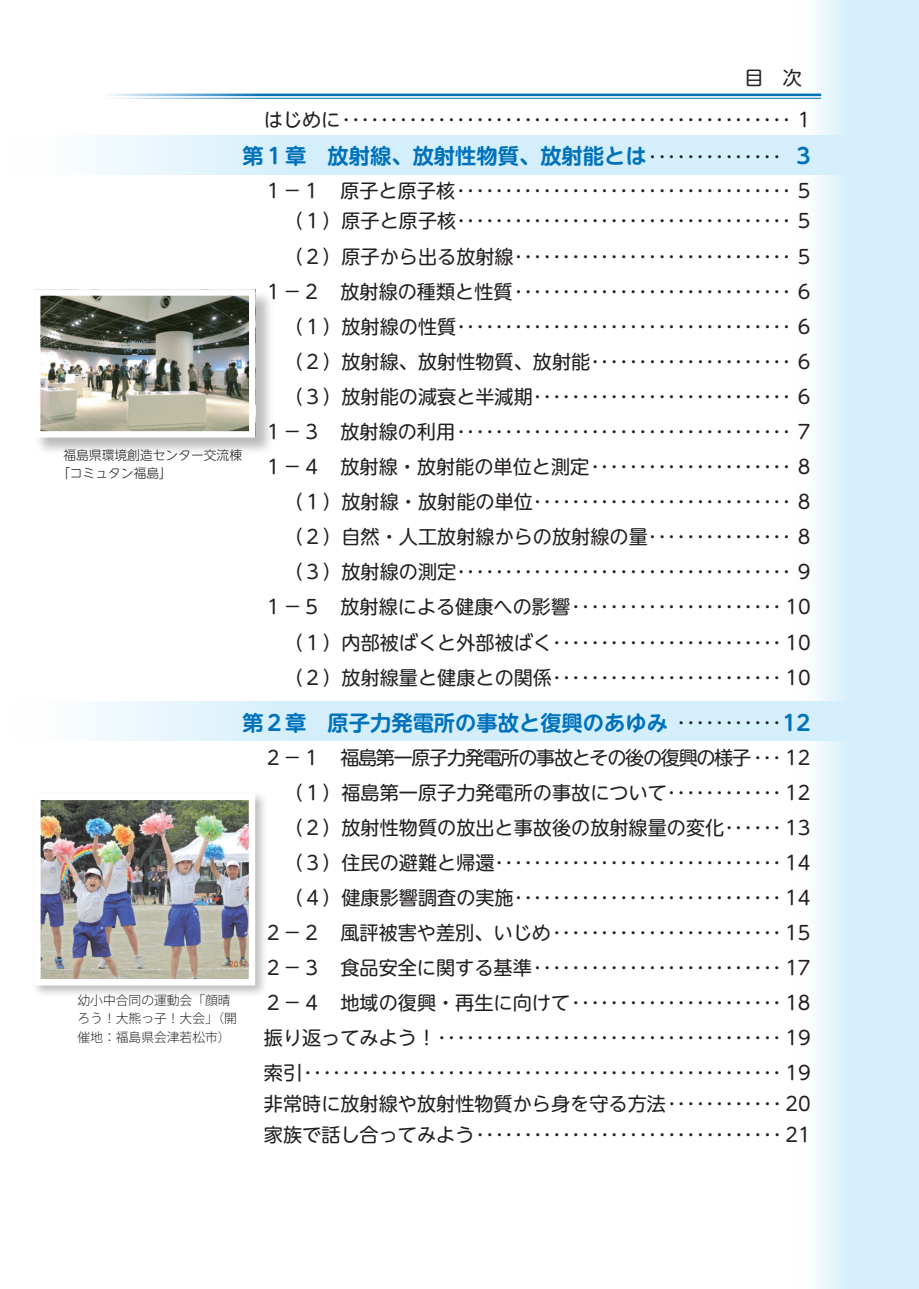
<style>
.page{position:relative;width:919px;height:1289px;background:#fff}
.page>*{position:absolute;margin:0;border:0;box-sizing:border-box;transform-origin:0 0}
.t1{font:700 21.3px "UD Shin M Go Pro De";color:#0072bc}
.t2{font:19.2px/35.1px "UD Shin M Go Pro";color:#231f20;text-align:right}
.t3{font:300 12.75px/18.1px "Koz Go Pro";color:#231f20}
.t4{font:300 12.75px/18.1px "UD Shin M Go Pro";color:#231f20}
.s1{font-family:"UD Shin M Go Pro";font-weight:400;font-size:19.2px;color:#231f20}
</style>
<div class="page">
<div style="left:795px;top:0;width:123px;height:1288px;background:linear-gradient(to right,#f6fbfd,#c8ebfa)"></div>
<hr style="left:102px;top:94px;width:719px;height:2px;background:#0072bc">
<hr style="left:102px;top:98px;width:719px;height:1px;background:#0072bc">
<svg style="left:94px;top:135px;width:824px;height:39px;background:#d8f0fb"></svg>
<svg style="left:94px;top:701px;width:824px;height:39px;background:#d8f0fb"></svg>
<div style="left:31px;top:790px;width:237px;height:208px;background:#231f20;opacity:.3"></div>
<img style="left:31px;top:790px;width:227px;height:198px">
<div style="left:34px;top:289px;width:240px;height:167px;background:#231f20;opacity:.3"></div>
<img style="left:41px;top:296px;width:207px;height:134px">
<div style="left:34px;top:289px;width:221px;height:148px;border:6px solid #fff"></div>
<p class="t2" style="left:744px;top:59px;width:59px">目　次</p>
<p class="t2" style="left:264px;top:102px;width:548px">はじめに･･･････････････････････････････････････････････ 1</p>
<p class="t1" style="left:242px;top:139px;width:569px">第１章　放射線、放射性物質、放射能とは<span class="s1">･･････････････</span> 3</p>
<p class="t2" style="left:264px;top:174px;width:548px;line-height:30.8px">１－１　原子と原子核･･･････････････････････････････････ 5（１）原子と原子核･･･････････････････････････････････ 5</p>
<p class="t2" style="left:264px;top:238px;width:548px">（２）原子から出る放射線･････････････････････････････ 5<br>１－２　放射線の種類と性質･････････････････････････････ 6（１）放射線の性質･･･････････････････････････････････ 6（２）放射線、放射性物質、放射能･････････････････････ 6（３）放射能の減衰と半減期･･･････････････････････････ 6<br>１－３　放射線の利用･･･････････････････････････････････ 7<br>１－４　放射線・放射能の単位と測定･････････････････････ 8（１）放射線・放射能の単位･･･････････････････････････ 8（２）自然・人工放射線からの放射線の量･･･････････････ 8（３）放射線の測定･･･････････････････････････････････ 9<br>１－５　放射線による健康への影響･･････････････････････ 10（１）内部被ばくと外部被ばく････････････････････････ 10（２）放射線量と健康との関係････････････････････････ 10</p>
<p class="t1" style="left:242px;top:705px;width:569px">第２章　原子力発電所の事故と復興のあゆみ<span class="s1">･･･････････</span>12</p>
<p class="t2" style="left:264px;top:738px;width:548px">２－１　福島第一原子力発電所の事故とその後の復興の様子･･･ 12（１）福島第一原子力発電所の事故について････････････ 12（２）放射性物質の放出と事故後の放射線量の変化･･････ 13（３）住民の避難と帰還･･････････････････････････････ 14（４）健康影響調査の実施････････････････････････････ 14<br>２－２　風評被害や差別、いじめ････････････････････････ 15<br>２－３　食品安全に関する基準･･････････････････････････ 17<br>２－４　地域の復興・再生に向けて･･････････････････････ 18振り返ってみよう！････････････････････････････････････ 19索引･･････････････････････････････････････････････････ 19</p>
<p class="t2" style="left:264px;top:1087px;width:548px;line-height:30.8px;text-align:left">非常時に放射線や放射性物質から身を守る方法････････････ 20家族で話し合ってみよう････････････････････････････････ 21</p>
<p class="t4" style="left:57px;top:445px;width:186px;text-indent:6px">福島県環境創造センター交流棟「コミュタン福島」</p>
<p class="t3" style="left:77px;top:991px;width:161px">幼小中合同の運動会「顔晴ろう！大熊っ子！大会」（開催地：福島県会津若松市）</p>
</div>
